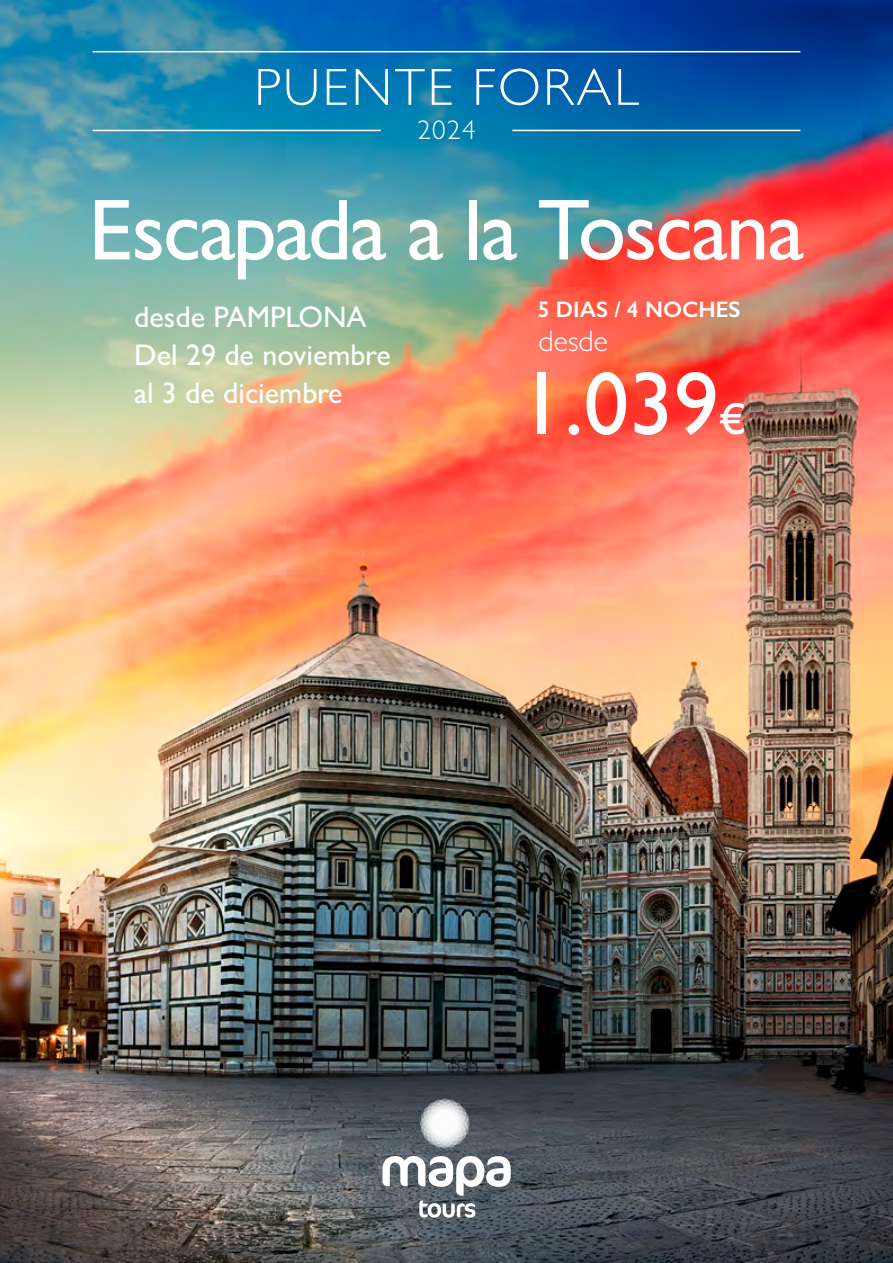
<style>
.page{position:relative;width:893px;height:1263px;background:#fff}
.page>*{position:absolute;margin:0;border:0;box-sizing:border-box;transform-origin:0 0}
.t1{font:500 90px "Gill Sans";color:#fff}
.t2{font:500 87px "Gill Sans";letter-spacing:-.025em;color:#fff}
.t3{font:300 52.5px "Gill Sans";letter-spacing:.05em;color:#fff}
.t4{font:500 30px/38.5px "Gill Sans";color:#fff}
.t5{font:300 30px "Gill Sans";color:#fff}
.t6{font:300 27px "Gill Sans";color:#fff}
.t7{font:600 22.5px "Gill Sans";color:#fff}
.s1{font-size:45px}
</style>
<div class="page">
<img style="left:0;top:0;width:893px;height:1263px">
<svg style="left:421px;top:1100px;width:48px;height:47px"></svg>
<svg style="left:382px;top:1156px;width:129px;height:62px"></svg>
<hr style="left:93px;top:130px;width:288px;height:1px;background:#fff">
<hr style="left:512px;top:130px;width:288px;height:1px;background:#fff">
<hr style="left:93px;top:51px;width:707px;height:1px;background:#fff">
<h3 class="t3" style="left:254px;top:56px;width:386px">PUENTE FORAL</h3>
<p class="t6" style="left:417px;top:114px;width:60px">2024</p>
<h2 class="t2" style="left:89px;top:178px;width:717px">Escapada a la Toscana</h2>
<p class="t4" style="left:134px;top:297px;width:258px">desde PAMPLONA<br>Del 29 de noviembre al 3 de diciembre</p>
<p class="t7" style="left:538px;top:296px;width:204px">5 DIAS / 4 NOCHES</p>
<p class="t5" style="left:539px;top:323px;width:71px">desde</p>
<h1 class="t1" style="left:519px;top:350px;width:229px">1.039<span class="s1">€</span></h1>
</div>
